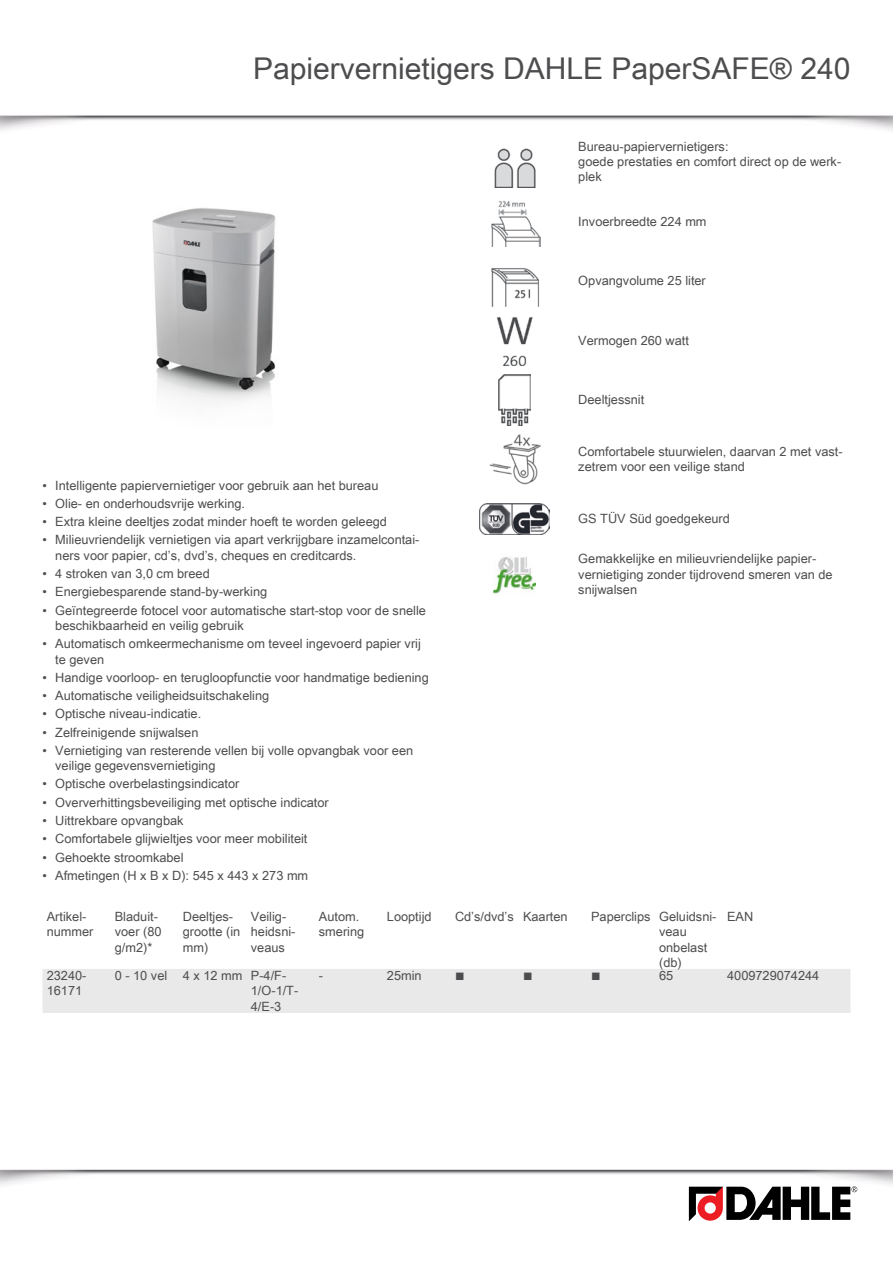
<style>
.page{position:relative;width:893px;height:1263px;background:#fff}
.page>*{position:absolute;margin:0;border:0;box-sizing:border-box;transform-origin:0 0}
.overline_dah{font:30px "Arial Unicode MS";color:#4d4d4f}
.fliesstext_dah{font:12.75px/15.3px "Arial Unicode MS";color:#4d4d4f}
.tabelle_ueberschrift{font:12.75px/15.3px "Arial Unicode MS";color:#4d4d4f}
.tabelle_dah{font:12.75px/15.3px "Arial Unicode MS";color:#4d4d4f}
.tabelle_dah-2{font:12.75px "Wingdings";color:#4d4d4f}
</style>
<div class="page">
<img style="left:0;top:115px;width:893px;height:16px">
<img style="left:0;top:1169px;width:893px;height:47px">
<svg style="left:689px;top:1186px;width:168px;height:35px"></svg>
<img style="left:152px;top:208px;width:124px;height:194px">
<img style="left:494px;top:148px;width:42px;height:39px">
<img style="left:491px;top:201px;width:49px;height:46px">
<img style="left:491px;top:268px;width:48px;height:38px">
<img style="left:496px;top:317px;width:37px;height:49px">
<img style="left:499px;top:374px;width:31px;height:51px">
<img style="left:489px;top:434px;width:51px;height:51px">
<img style="left:479px;top:503px;width:71px;height:31px">
<img style="left:493px;top:556px;width:43px;height:38px">
<div style="left:43px;top:969px;width:807px;height:44px;background:#e9e9ea"></div>
<p class="overline_dah" style="left:253px;top:47px;width:599px">Papiervernietigers DAHLE PaperSAFE® 240</p>
<p class="fliesstext_dah" style="left:578px;top:138px;width:152px">Bureau-papiervernietigers:</p>
<p class="fliesstext_dah" style="left:578px;top:154px;width:264px">goede prestaties en comfort direct op de werk&shy;plek</p>
<p class="fliesstext_dah" style="left:578px;top:213px;width:130px">Invoerbreedte 224 mm</p>
<p class="fliesstext_dah" style="left:578px;top:273px;width:129px">Opvangvolume 25 liter</p>
<p class="fliesstext_dah" style="left:43px;top:477px;width:337px">• Intelligente papiervernietiger voor gebruik aan het bureau</p>
<p class="fliesstext_dah" style="left:43px;top:495px;width:204px">• Olie- en onderhoudsvrije werking.</p>
<p class="fliesstext_dah" style="left:43px;top:514px;width:346px">• Extra kleine deeltjes zodat minder hoeft te worden geleegd</p>
<p class="fliesstext_dah" style="left:55px;top:532px;width:366px;text-indent:-13px">• Milieuvriendelijk vernietigen via apart verkrijgbare inzamelcontai&shy;ners voor papier, cd’s, dvd’s, cheques en creditcards.</p>
<p class="fliesstext_dah" style="left:43px;top:566px;width:169px">• 4 stroken van 3,0 cm breed</p>
<p class="fliesstext_dah" style="left:43px;top:584px;width:226px">• Energiebesparende stand-by-werking</p>
<p class="fliesstext_dah" style="left:55px;top:602px;width:372px;text-indent:-13px">• Geïntegreerde fotocel voor automatische start-stop voor de snelle beschikbaarheid en veilig gebruik</p>
<p class="fliesstext_dah" style="left:55px;top:636px;width:367px;text-indent:-13px">• Automatisch omkeermechanisme om teveel ingevoerd papier vrij te geven</p>
<p class="fliesstext_dah" style="left:43px;top:669px;width:388px">• Handige voorloop- en terugloopfunctie voor handmatige bediening</p>
<p class="fliesstext_dah" style="left:43px;top:688px;width:228px">• Automatische veiligheidsuitschakeling</p>
<p class="fliesstext_dah" style="left:43px;top:706px;width:160px">• Optische niveau-indicatie.</p>
<p class="fliesstext_dah" style="left:43px;top:724px;width:157px">• Zelfreinigende snijwalsen</p>
<p class="fliesstext_dah" style="left:55px;top:742px;width:359px;text-indent:-13px">• Vernietiging van resterende vellen bij volle opvangbak voor een veilige gegevensvernietiging</p>
<p class="fliesstext_dah" style="left:43px;top:776px;width:198px">• Optische overbelastingsindicator</p>
<p class="fliesstext_dah" style="left:43px;top:794px;width:288px">• Oververhittingsbeveiliging met optische indicator</p>
<p class="fliesstext_dah" style="left:43px;top:813px;width:143px">• Uittrekbare opvangbak</p>
<p class="fliesstext_dah" style="left:43px;top:831px;width:266px">• Comfortabele glijwieltjes voor meer mobiliteit</p>
<p class="fliesstext_dah" style="left:43px;top:849px;width:143px">• Gehoekte stroomkabel</p>
<p class="fliesstext_dah" style="left:43px;top:867px;width:267px">• Afmetingen (H x B x D): 545 x 443 x 273 mm</p>
<p class="fliesstext_dah" style="left:578px;top:332px;width:112px">Vermogen 260 watt</p>
<p class="fliesstext_dah" style="left:578px;top:392px;width:67px">Deeltjessnit</p>
<p class="fliesstext_dah" style="left:578px;top:444px;width:266px">Comfortabele stuurwielen, daarvan 2 met vast&shy;zetrem voor een veilige stand</p>
<p class="fliesstext_dah" style="left:578px;top:511px;width:153px">GS TÜV Süd goedgekeurd</p>
<p class="fliesstext_dah" style="left:578px;top:551px;width:256px">Gemakkelijke en milieuvriendelijke papier&shy;vernietiging zonder tijdrovend smeren van de snijwalsen</p>
<p class="tabelle_ueberschrift" style="left:47px;top:908px;width:48px">Artikel&shy;nummer</p>
<p class="tabelle_ueberschrift" style="left:115px;top:908px;width:48px">Bladuit&shy;voer (80 g/m2)*</p>
<p class="tabelle_ueberschrift" style="left:183px;top:908px;width:59px">Deeltjes&shy;grootte (in mm)</p>
<p class="tabelle_ueberschrift" style="left:251px;top:908px;width:46px">Veilig&shy;heidsni&shy;veaus</p>
<p class="tabelle_ueberschrift" style="left:319px;top:908px;width:47px">Autom. smering</p>
<p class="tabelle_ueberschrift" style="left:387px;top:908px;width:46px">Looptijd</p>
<p class="tabelle_ueberschrift" style="left:455px;top:908px;width:60px">Cd’s/dvd’s</p>
<p class="tabelle_ueberschrift" style="left:523px;top:908px;width:46px">Kaarten</p>
<p class="tabelle_ueberschrift" style="left:591px;top:908px;width:61px">Paperclips</p>
<p class="tabelle_ueberschrift" style="left:659px;top:908px;width:59px">Geluidsni&shy;veau onbelast (db)</p>
<p class="tabelle_ueberschrift" style="left:727px;top:908px;width:28px">EAN</p>
<p class="tabelle_ueberschrift" style="left:47px;top:968px;width:41px">23240-<br>16171</p>
<p class="tabelle_dah" style="left:115px;top:968px;width:54px">0 - 10 vel</p>
<p class="tabelle_dah" style="left:183px;top:968px;width:61px">4 x 12 mm</p>
<p class="tabelle_dah" style="left:251px;top:968px;width:49px">P-4/F-<br>1/O-1/T-<br>4/E-3</p>
<p class="tabelle_dah" style="left:319px;top:968px;width:6px">-</p>
<p class="tabelle_dah" style="left:387px;top:968px;width:36px">25min</p>
<p class="tabelle_dah-2" style="left:455px;top:969px;width:11px">■</p>
<p class="tabelle_dah-2" style="left:523px;top:969px;width:11px">■</p>
<p class="tabelle_dah-2" style="left:591px;top:969px;width:11px">■</p>
<p class="tabelle_dah" style="left:659px;top:968px;width:16px">65</p>
<p class="tabelle_dah" style="left:727px;top:968px;width:94px">4009729074244</p>
</div>
